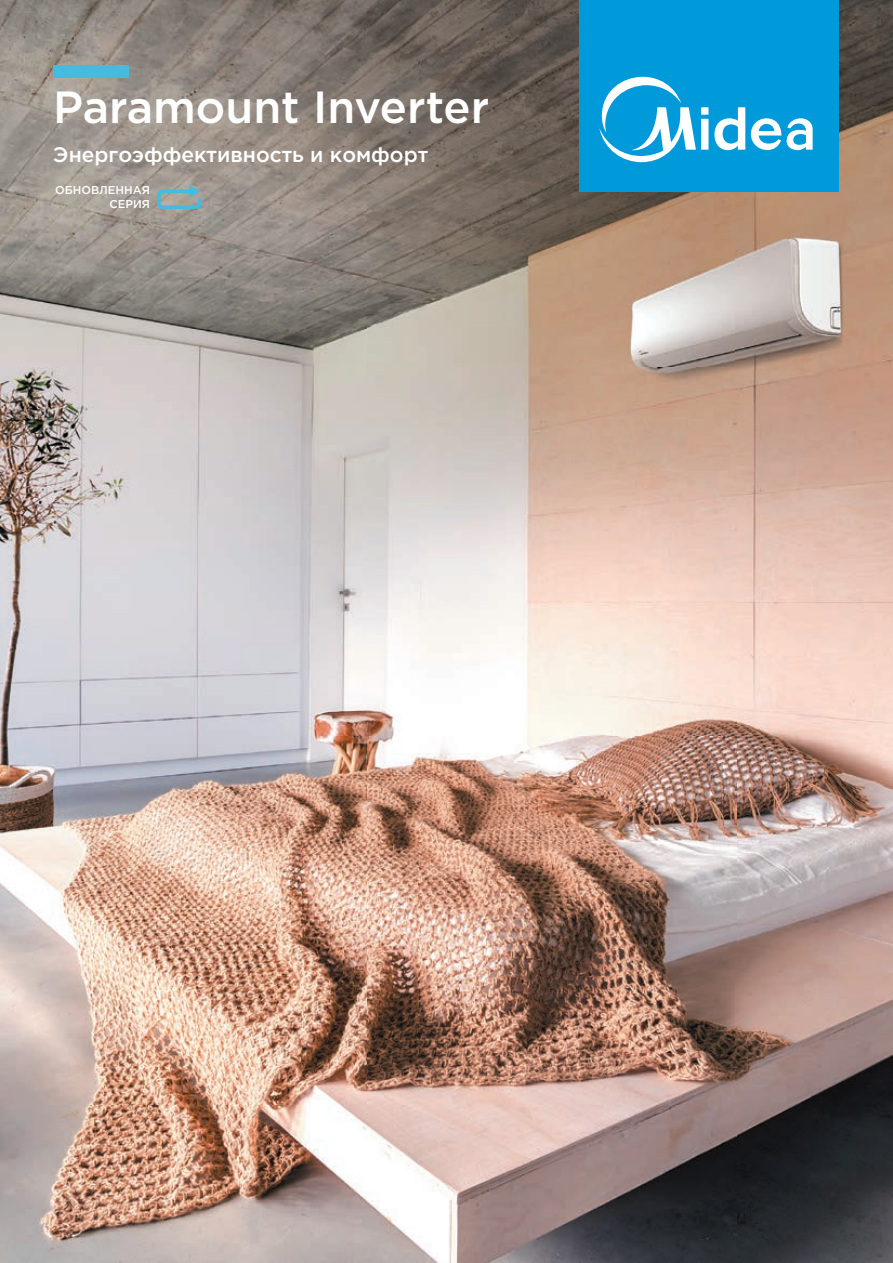
<style>
.page{position:relative;width:893px;height:1263px;background:#fff}
.page>*{position:absolute;margin:0;border:0;box-sizing:border-box;transform-origin:0 0}
.t1{font:500 45px "Gotham Pro";color:#fff}
.t2{font:500 21px "Gotham Pro";color:#fff}
.t3{font:500 11.4px/13.6px "Gotham Pro";color:#fff;text-align:right}
</style>
<div class="page">
<img style="left:0;top:0;width:893px;height:1263px">
<div style="left:580px;top:0;width:259px;height:191px;background:#0099da"></div>
<svg style="left:599px;top:77px;width:214px;height:85px"></svg>
<div style="left:53px;top:65px;width:76px;height:12px;background:#45bcdd"></div>
<svg style="left:157px;top:185px;width:45px;height:24px"></svg>
<h1 class="t1" style="left:53px;top:81px;width:437px">Paramount Inverter</h1>
<p class="t2" style="left:53px;top:143px;width:377px">Энергоэффективность и комфорт</p>
<p class="t3" style="left:55px;top:183px;width:96px">ОБНОВЛЕННАЯ<br>СЕРИЯ</p>
</div>
